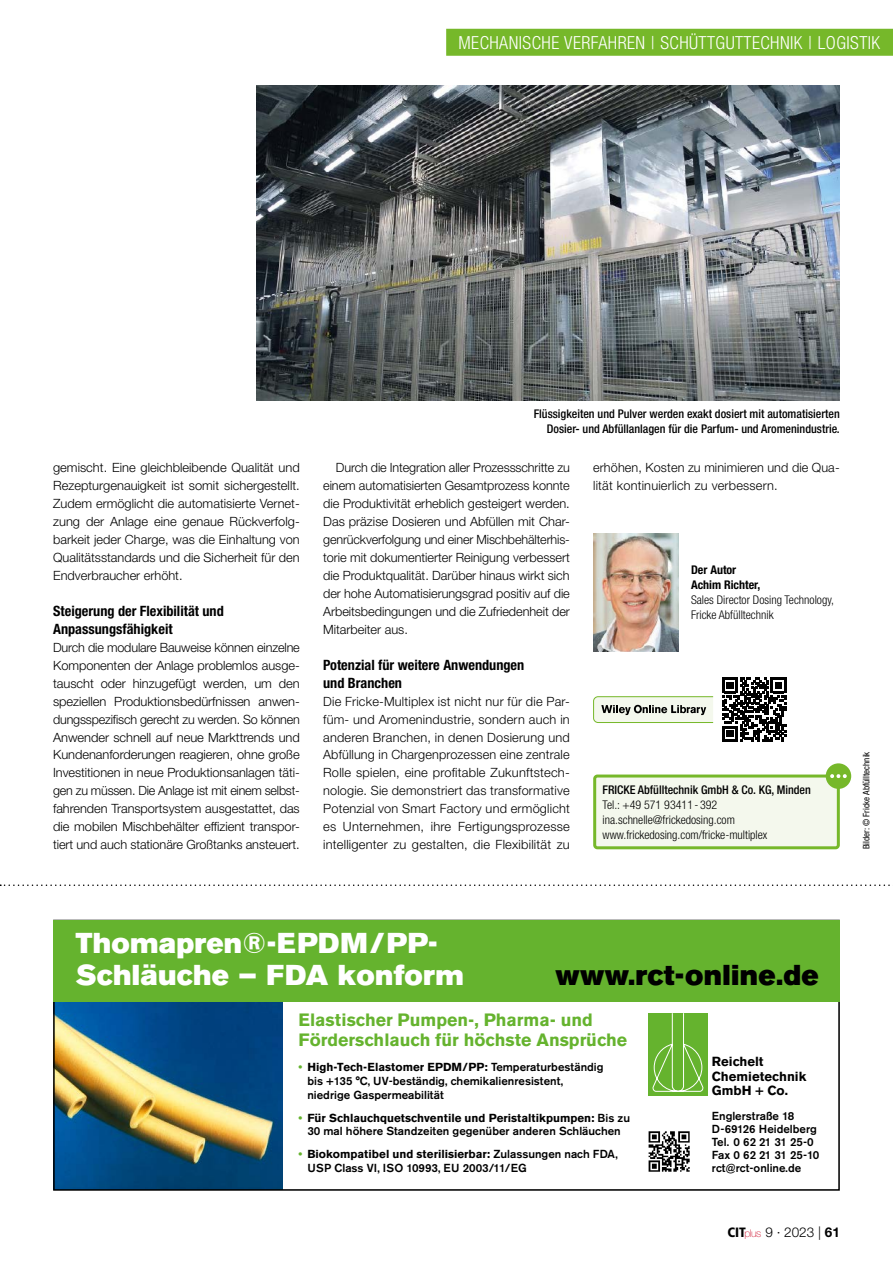
<style>
.page{position:relative;width:893px;height:1263px;background:#fff}
.page>*{position:absolute;margin:0;border:0;box-sizing:border-box;transform-origin:0 0}
.t1{font:28.5px/31.7px "Akzidenz Grotesk BQ Super";letter-spacing:.01em;color:#fff}
.t2{font:28.5px "Akzidenz Grotesk BQ Super";letter-spacing:.01em;color:#000}
.t3{font:300 condensed 18px "Helvetica Neue LT Std";letter-spacing:.025em;color:#fff}
.t4{font:700 17.7px/20.1px "Akzidenz Grotesk BQ";color:#65b32e}
.t5{font:700 condensed 14.25px/18px "Helvetica Neue LT Std";color:#000}
.t6{font:300 13.5px "Helvetica Neue LT Std";color:#000}
.t7{font:700 13.05px/14.7px "Akzidenz Grotesk BQ";color:#000}
.t8{font:300 12.75px/18px "Helvetica Neue LT Std";color:#000;text-align:justify}
.t9{font:500 condensed 12px/15px "Helvetica Neue LT Std";color:#000;text-align:right}
.t10{font:300 condensed 12px/15px "Helvetica Neue LT Std";color:#000}
.t11{font:700 condensed 12px/15px "Helvetica Neue LT Std";color:#000}
.t12{font:500 11.55px/13.8px "Akzidenz Grotesk BQ";color:#000}
.t13{font:condensed 9px "Helvetica Neue LT Std";color:#000}
.s1{font-weight:700;color:#65b32e}
.s2{font-weight:700}
.s3{font-family:"Frutiger LT Std";font-weight:900;font-stretch:condensed}
.s4{font-weight:100;font-size:10.65px;color:#ce1531}
</style>
<div class="page">
<img style="left:593px;top:533px;width:85px;height:119px">
<img style="left:257px;top:85px;width:583px;height:315px">
<svg style="left:0;top:884px;width:890px;height:2px"></svg>
<div style="left:446px;top:29px;width:447px;height:27px;background:#76b82a"></div>
<div style="left:595px;top:776px;width:243px;height:72px;background:#f4f8ed;border-radius:3px"></div>
<div style="left:593px;top:774px;width:247px;height:75px;border:3px solid #76b82a;border-radius:3px"></div>
<div style="left:826px;top:763px;width:25px;height:26px;background:#76b82a;border-radius:50%"></div>
<svg style="left:830px;top:774px;width:17px;height:4px"></svg>
<svg style="left:593px;top:696px;width:121px;height:27px;background:#ccd5c1"></svg>
<svg style="left:722px;top:678px;width:64px;height:63px"></svg>
<img style="left:56px;top:1002px;width:227px;height:186px">
<div style="left:53px;top:920px;width:787px;height:82px;background:#65b32e"></div>
<img style="left:648px;top:1131px;width:42px;height:41px">
<div style="left:648px;top:1013px;width:60px;height:83px;background:#65b32e"></div>
<svg style="left:652px;top:1013px;width:52px;height:79px"></svg>
<h2 class="t3" style="left:458px;top:32px;width:423px">Mechanische Verfahren | Schüttguttechnik | Logistik</h2>
<p class="t8" style="left:53px;top:458px;width:248px">gemischt. Eine gleichbleibende Qualität und Rezepturgenauigkeit ist somit sichergestellt.<br>Zudem ermöglicht die automatisierte Vernet&shy;zung der Anlage eine genaue Rückverfolg&shy;barkeit jeder Charge, was die Einhaltung von Qualitätsstandards und die Sicherheit für den Endverbraucher erhöht.</p>
<p class="t5" style="left:53px;top:601px;width:172px">Steigerung der Flexibilität und<br>Anpassungsfähigkeit</p>
<p class="t8" style="left:53px;top:638px;width:248px">Durch die modulare Bauweise können einzelne Komponenten der Anlage problemlos ausge&shy;tauscht oder hinzugefügt werden, um den speziellen Produktionsbedürfnissen anwen&shy;dungsspezifisch gerecht zu werden. So können Anwender schnell auf neue Markttrends und Kundenanforderungen reagieren, ohne große Investitionen in neue Produktionsanlagen täti&shy;gen zu müssen. Die Anlage ist mit einem selbst&shy;fahrenden Transportsystem ausgestattet, das die mobilen Mischbehälter effizient transpor&shy;tiert und auch stationäre Großtanks ansteuert.</p>
<p class="t9" style="left:534px;top:406px;width:308px">Flüssigkeiten und Pulver werden exakt dosiert mit automatisierten<br>Dosier- und Abfüllanlagen für die Parfum- und Aromenindustrie.</p>
<p class="t8" style="left:323px;top:458px;width:248px;text-indent:13px">Durch die Integration aller Prozessschritte zu einem automatisierten Gesamtprozess konnte die Produktivität erheblich gesteigert werden.<br>Das präzise Dosieren und Abfüllen mit Char&shy;genrückverfolgung und einer Mischbehälterhis&shy;torie mit dokumentierter Reinigung verbessert die Produktqualität. Darüber hinaus wirkt sich der hohe Automatisierungsgrad positiv auf die Arbeitsbedingungen und die Zufriedenheit der Mitarbeiter aus.</p>
<p class="t5" style="left:323px;top:655px;width:203px">Potenzial für weitere Anwendungen und Branchen</p>
<p class="t8" style="left:323px;top:692px;width:248px">Die Fricke-Multiplex ist nicht nur für die Par&shy;füm- und Aromenindustrie, sondern auch in anderen Branchen, in denen Dosierung und Abfüllung in Chargenprozessen eine zentrale Rolle spielen, eine profitable Zukunftstech&shy;nologie. Sie demonstriert das transformative Potenzial von Smart Factory und ermöglicht es Unternehmen, ihre Fertigungsprozesse intelligenter zu gestalten, die Flexibilität zu</p>
<p class="t8" style="left:593px;top:458px;width:248px">erhöhen, Kosten zu minimieren und die Qua&shy;lität kontinuierlich zu verbessern.</p>
<p class="t11" style="left:691px;top:562px;width:71px">Der Autor<br>Achim Richter,</p>
<p class="t10" style="left:691px;top:592px;width:144px">Sales Director Dosing Technology,<br>Fricke Abfülltechnik</p>
<p class="t9" style="left:603px;top:782px;width:210px">FRICKE Abfülltechnik GmbH &amp; Co. KG, Minden</p>
<p class="t10" style="left:603px;top:797px;width:166px">Tel.: +49 571 93411 - 392 ina.schnelle@frickedosing.com www.frickedosing.com/fricke-multiplex</p>
<p class="t13" style="left:861px;top:849px;width:99px;rotate:-90deg">Bilder: © Fricke Abfülltechnik</p>
<h1 class="t1" style="left:76px;top:928px;width:390px">Thomapren®-EPDM/PP-<br>Schläuche – FDA konform</h1>
<h1 class="t2" style="left:555px;top:958px;width:265px">www.rct-online.de</h1>
<h3 class="t4" style="left:299px;top:1010px;width:330px">Elastischer Pumpen-, Pharma- und<br>Förderschlauch für höchste Ansprüche</h3>
<p class="t12" style="left:307px;top:1060px;width:298px;text-indent:-9px"><span class="s1">•</span> <span class="s2">High-Tech-Elastomer EPDM/PP:</span> Temperaturbeständig bis +135 °C, UV-beständig, chemikalienresistent, niedrige Gaspermeabilität</p>
<p class="t12" style="left:299px;top:1110px;width:333px;text-align:center"><span class="s1">•</span> <span class="s2">Für Schlauchquetschventile und Peristaltikpumpen:</span> Bis zu<br>30 mal höhere Standzeiten gegenüber anderen Schläuchen</p>
<p class="t12" style="left:307px;top:1147px;width:312px;text-indent:-9px"><span class="s1">•</span> <span class="s2">Biokompatibel und sterilisierbar:</span> Zulassungen nach FDA,<br>USP Class VI, ISO 10993, EU 2003/11/EG</p>
<p class="t7" style="left:712px;top:1054px;width:96px">Reichelt<br>Chemietechnik<br>GmbH + Co.</p>
<p class="t12" style="left:712px;top:1109px;width:109px;line-height:13px">Englerstraße 18<br>D-69126 Heidelberg<br>Tel. 0 62 21 31 25-0<br>Fax 0 62 21 31 25-10 rct@rct-online.de</p>
<p class="t6" style="left:727px;top:1224px;width:114px"><span class="s3">CIT</span><span class="s4">plus</span> 9 · 2023 | <span class="s2">61</span></p>
</div>
